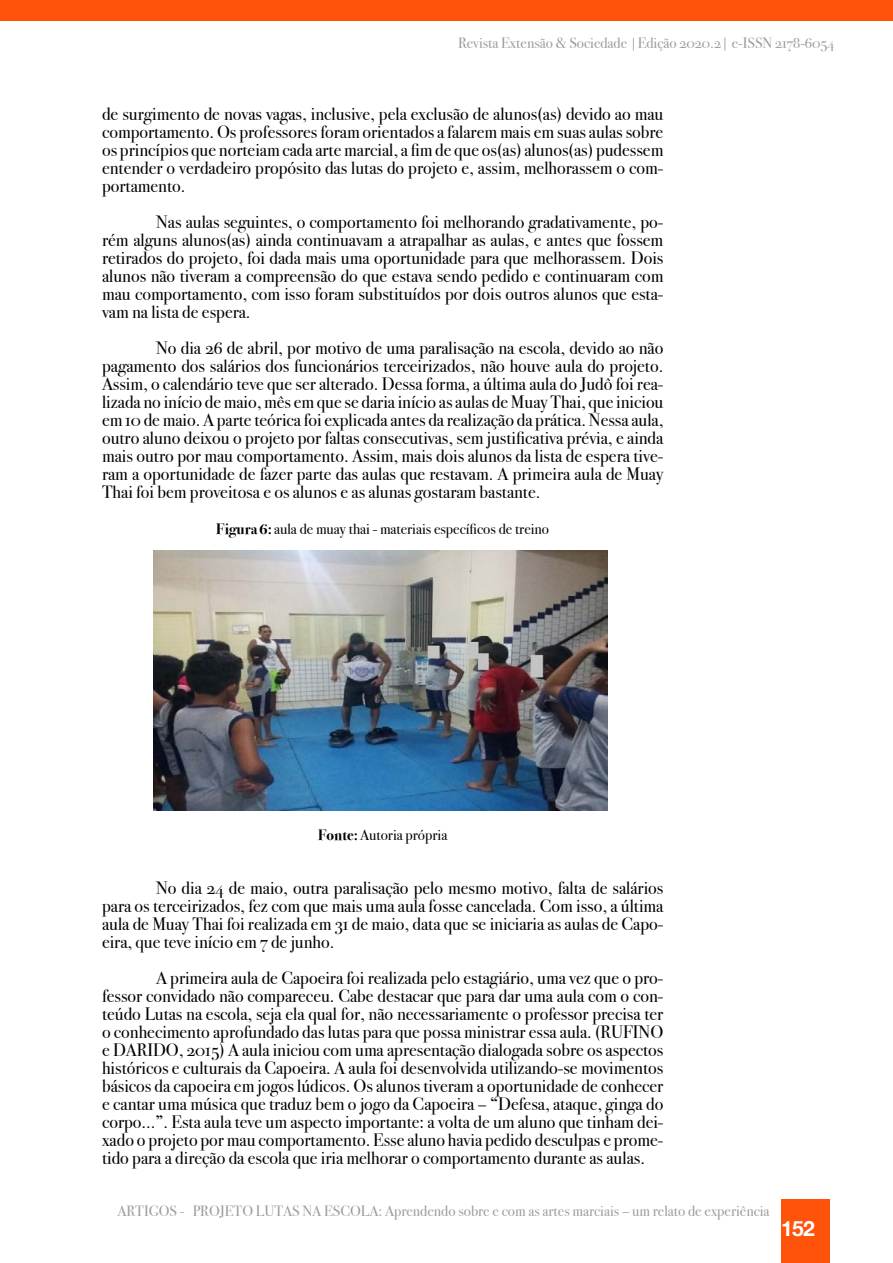
<style>
.page{position:relative;width:893px;height:1263px;background:#fff}
.page>*{position:absolute;margin:0;border:0;box-sizing:border-box;transform-origin:0 0}
.t1{font:700 21px "Helvetica Neue";color:#fff}
.t2{font:18px/18px "Bodoni Svty Two OSITCTT";color:#000;text-align:justify}
.t3{font:15px "Bodoni Svty Two OSITCTT";color:#9d9d9c}
.t4{font:15px "Bodoni Svty Two OSITCTT";color:#000}
.s1{font-weight:700}
</style>
<div class="page">
<div style="left:781px;top:1199px;width:48px;height:64px;background:#ff530c"></div>
<div style="left:0;top:0;width:893px;height:21px;background:#ff530c"></div>
<img style="left:154px;top:551px;width:454px;height:259px">
<p class="t3" style="left:458px;top:34px;width:378px">Revista Extensão &amp; Sociedade |Edição 2020.2| e-ISSN 2178-6054</p>
<p class="t2" style="left:102px;top:105px;width:563px">de surgimento de novas vagas, inclusive, pela exclusão de alunos(as) devido ao mau comportamento. Os professores foram orientados a falarem mais em suas aulas sobre os princípios que norteiam cada arte marcial, a fim de que os(as) alunos(as) pudessem entender o verdadeiro propósito das lutas do projeto e, assim, melhorassem o com&shy;portamento.</p>
<p class="t2" style="left:102px;top:213px;width:563px;text-indent:54px">Nas aulas seguintes, o comportamento foi melhorando gradativamente, po&shy;rém alguns alunos(as) ainda continuavam a atrapalhar as aulas, e antes que fossem retirados do projeto, foi dada mais uma oportunidade para que melhorassem. Dois alunos não tiveram a compreensão do que estava sendo pedido e continuaram com mau comportamento, com isso foram substituídos por dois outros alunos que esta&shy;vam na lista de espera.</p>
<p class="t2" style="left:102px;top:339px;width:563px;text-indent:54px">No dia 26 de abril, por motivo de uma paralisação na escola, devido ao não pagamento dos salários dos funcionários terceirizados, não houve aula do projeto.<br>Assim, o calendário teve que ser alterado. Dessa forma, a última aula do Judô foi rea&shy;lizada no início de maio, mês em que se daria início as aulas de Muay Thai, que iniciou em 10 de maio. A parte teórica foi explicada antes da realização da prática. Nessa aula, outro aluno deixou o projeto por faltas consecutivas, sem justificativa prévia, e ainda mais outro por mau comportamento. Assim, mais dois alunos da lista de espera tive&shy;ram a oportunidade de fazer parte das aulas que restavam. A primeira aula de Muay Thai foi bem proveitosa e os alunos e as alunas gostaram bastante.</p>
<p class="t4" style="left:216px;top:520px;width:334px"><span class="s1">Figura 6:</span> aula de muay thai - materiais específicos de treino</p>
<p class="t4" style="left:318px;top:826px;width:131px"><span class="s1">Fonte:</span> Autoria própria</p>
<p class="t2" style="left:102px;top:879px;width:563px;text-indent:54px">No dia 24 de maio, outra paralisação pelo mesmo motivo, falta de salários para os terceirizados, fez com que mais uma aula fosse cancelada. Com isso, a última aula de Muay Thai foi realizada em 31 de maio, data que se iniciaria as aulas de Capo&shy;eira, que teve início em 7 de junho.</p>
<p class="t2" style="left:102px;top:969px;width:563px;text-indent:54px">A primeira aula de Capoeira foi realizada pelo estagiário, uma vez que o pro&shy;fessor convidado não compareceu. Cabe destacar que para dar uma aula com o con&shy;teúdo Lutas na escola, seja ela qual for, não necessariamente o professor precisa ter o conhecimento aprofundado das lutas para que possa ministrar essa aula. (RUFINO e DARIDO, 2015) A aula iniciou com uma apresentação dialogada sobre os aspectos históricos e culturais da Capoeira. A aula foi desenvolvida utilizando-se movimentos básicos da capoeira em jogos lúdicos. Os alunos tiveram a oportunidade de conhecer e cantar uma música que traduz bem o jogo da Capoeira – “Defesa, ataque, ginga do corpo...”. Esta aula teve um aspecto importante: a volta de um aluno que tinham dei&shy;xado o projeto por mau comportamento. Esse aluno havia pedido desculpas e prome&shy;tido para a direção da escola que iria melhorar o comportamento durante as aulas.</p>
<p class="t3" style="left:117px;top:1201px;width:654px">ARTIGOS - PROJETO LUTAS NA ESCOLA: Aprendendo sobre e com as artes marciais – um relato de experiência</p>
<p class="t1" style="left:781px;top:1216px;width:35px">152</p>
</div>
